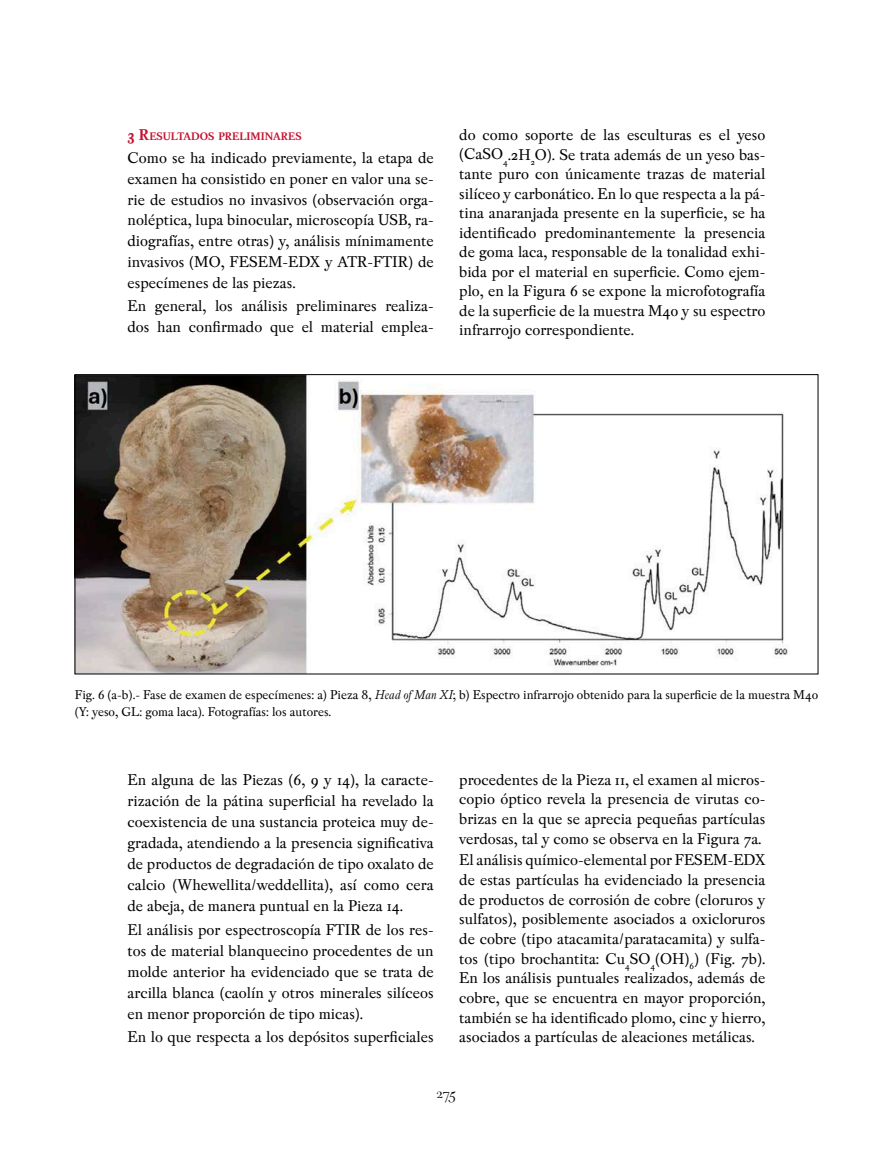
<style>
.page{position:relative;width:893px;height:1170px;background:#fff}
.page>*{position:absolute;margin:0;border:0;box-sizing:border-box;transform-origin:0 0}
.t1{font:18px "Peleguer";color:#000}
.t2{font:16.5px/19.6px "Pradell";color:#000;text-align:justify}
.t3{font:13.5px/16.5px "Pradell";color:#000}
.t4{font:700 11.55px "Pradell";color:#c4112f}
.s1{font-size:16.5px}
.s2{font-style:italic}
</style>
<div class="page">
<img style="left:77px;top:376px;width:711px;height:296px">
<p class="t4" style="left:128px;top:130px;width:176px"><span class="s1">3 R</span>ESULTADOS PRELIMINARES</p>
<p class="t2" style="left:128px;top:147px;width:308px;line-height:20.9px">Como se ha indicado previamente, la etapa de examen ha consistido en poner en valor una se&shy;rie de estudios no invasivos (observación orga&shy;noléptica, lupa binocular, microscopía USB, ra&shy;diografías, entre otras) y, análisis mínimamente invasivos (MO, FESEM-EDX y ATR-FTIR) de especímenes de las piezas.</p>
<p class="t2" style="left:128px;top:295px;width:308px;line-height:20.9px">En general, los análisis preliminares realiza&shy;dos han confirmado que el material emplea-</p>
<p class="t2" style="left:459px;top:125px;width:308px">do como soporte de las esculturas es el yeso (CaSO<sub>4</sub>.2H<sub>2</sub>O). Se trata además de un yeso bas&shy;tante puro con únicamente trazas de material silíceo y carbonático. En lo que respecta a la pá&shy;tina anaranjada presente en la superficie, se ha identificado predominantemente la presencia de goma laca, responsable de la tonalidad exhi&shy;bida por el material en superficie. Como ejem&shy;plo, en la Figura 6 se expone la microfotografía de la superficie de la muestra M40 y su espectro infrarrojo correspondiente.</p>
<p class="t3" style="left:75px;top:686px;width:745px">Fig. 6 (a-b).- Fase de examen de especímenes: a) Pieza 8, <span class="s2">Head of Man XI</span>; b) Espectro infrarrojo obtenido para la superficie de la muestra M40 (Y: yeso, GL: goma laca). Fotografías: los autores.</p>
<p class="t2" style="left:128px;top:768px;width:308px;line-height:21.1px">En alguna de las Piezas (6, 9 y 14), la caracte&shy;rización de la pátina superficial ha revelado la coexistencia de una sustancia proteica muy de&shy;gradada, atendiendo a la presencia significativa de productos de degradación de tipo oxalato de calcio (Whewellita/weddellita), así como cera de abeja, de manera puntual en la Pieza 14.</p>
<p class="t2" style="left:128px;top:918px;width:308px;line-height:21.1px">El análisis por espectroscopía FTIR de los res&shy;tos de material blanquecino procedentes de un molde anterior ha evidenciado que se trata de arcilla blanca (caolín y otros minerales silíceos en menor proporción de tipo micas).</p>
<p class="t2" style="left:128px;top:1027px;width:308px">En lo que respecta a los depósitos superficiales</p>
<p class="t2" style="left:459px;top:769px;width:308px">procedentes de la Pieza 11, el examen al micros&shy;copio óptico revela la presencia de virutas co&shy;brizas en la que se aprecia pequeñas partículas verdosas, tal y como se observa en la Figura 7a.</p>
<p class="t2" style="left:459px;top:850px;width:308px">El análisis químico-elemental por FESEM-EDX de estas partículas ha evidenciado la presencia de productos de corrosión de cobre (cloruros y sulfatos), posiblemente asociados a oxicloruros de cobre (tipo atacamita/paratacamita) y sulfa&shy;tos (tipo brochantita: Cu<sub>4</sub>SO<sub>4</sub>(OH)<sub>6</sub>) (Fig. 7b).<br>En los análisis puntuales realizados, además de cobre, que se encuentra en mayor proporción, también se ha identificado plomo, cinc y hierro, asociados a partículas de aleaciones metálicas.</p>
<p class="t1" style="left:437px;top:1083px;width:21px">275</p>
</div>
